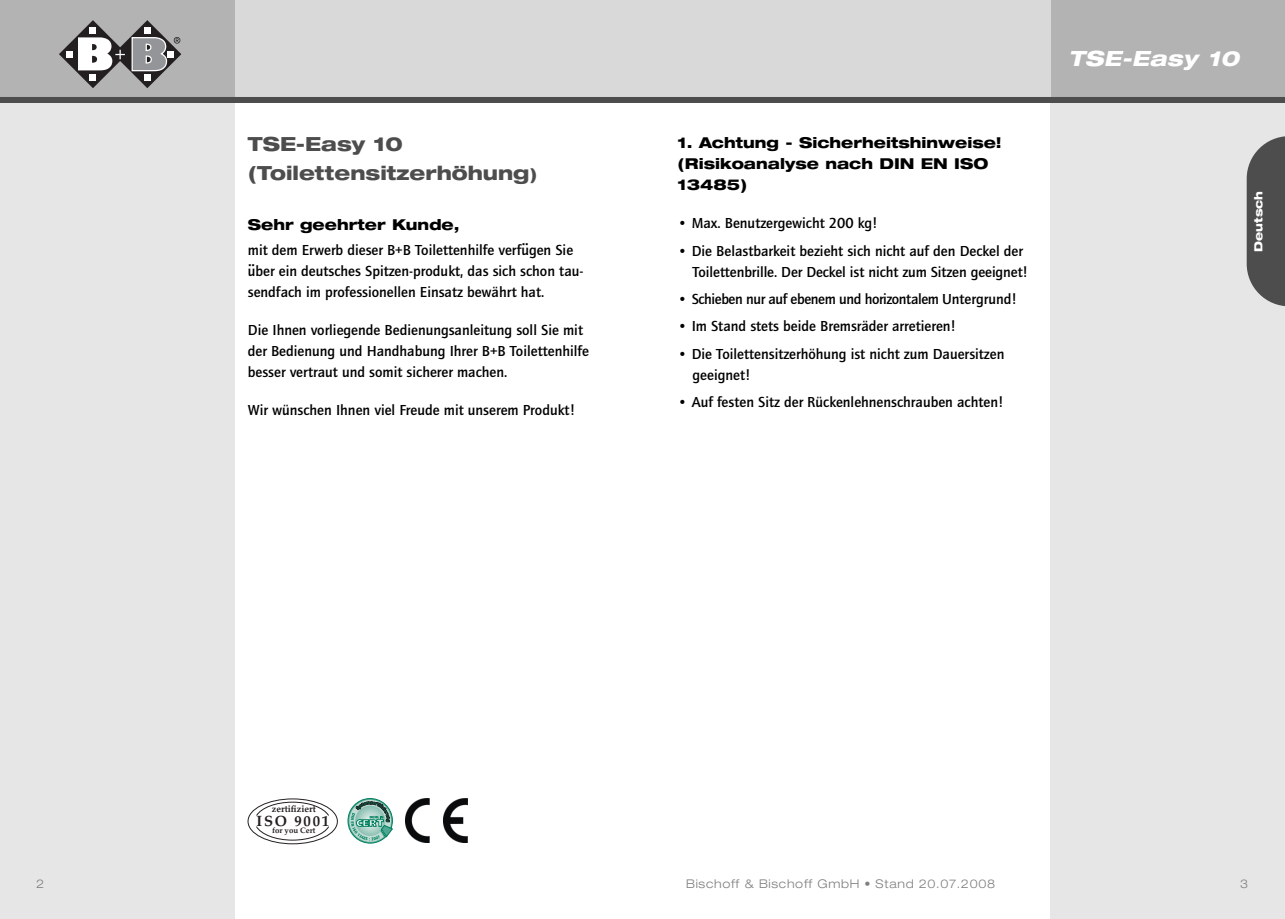
<style>
.page{position:relative;width:1285px;height:919px;background:#fff}
.page>*{position:absolute;margin:0;border:0;box-sizing:border-box;transform-origin:0 0}
.t1{font:italic 800 expanded 21px "Helvetica Neue";letter-spacing:.02em;color:#fff}
.t2{font:800 expanded 19.5px/28.5px "Helvetica Neue";color:#4d4d4d}
.t3{font:500 15px/21px "Quay Sans";color:#000}
.t4{font:800 expanded 15px/21px "Helvetica Neue";color:#000}
.t5{font:500 15px "Quay Sans";letter-spacing:-.025em;color:#000}
.t6{font:700 14.7px "Palatino Linotype";color:#231f20}
.t7{font:300 expanded 12px "Helvetica Neue";letter-spacing:.06em;color:#808080}
.t8{font:800 expanded 11.25px "Helvetica Neue";color:#fff}
.t9{font:700 9.3px "Palatino Linotype";color:#231f20}
.t10{font:700 7.8px "Palatino Linotype";color:#231f20}
.s1{font-size:16.5px}
.s2{font-family:"Hira Kaku Pro N W6";font-weight:400}
</style>
<div class="page">
<div style="left:1050px;top:100px;width:234px;height:818px;background:#e6e6e6"></div>
<div style="left:1050px;top:0;width:234px;height:100px;background:#b3b3b3"></div>
<div style="left:234px;top:0;width:816px;height:100px;background:#d9d9d9"></div>
<div style="left:0;top:0;width:234px;height:100px;background:#b3b3b3"></div>
<svg style="left:59px;top:20px;width:122px;height:68px"></svg>
<svg style="left:1246px;top:136px;width:38px;height:170px;background:#626262"></svg>
<div style="left:0;top:100px;width:234px;height:818px;background:#e6e6e6"></div>
<div style="left:0;top:97px;width:1284px;height:6px;background:#4d4d4d"></div>
<svg style="left:256px;top:826px;width:73px;height:14px"></svg>
<svg style="left:256px;top:801px;width:73px;height:14px"></svg>
<div style="left:248px;top:798px;width:89px;height:46px;border:1px solid #231f20;border-radius:50%"></div>
<img style="left:405px;top:798px;width:63px;height:44px">
<svg style="left:347px;top:798px;width:46px;height:46px"></svg>
<p class="t7" style="left:36px;top:879px;width:10px">2</p>
<h2 class="t2" style="left:248px;top:132px;width:291px">TSE-Easy 10 (Toilettensitzerhöhung<span class="s1">)</span></h2>
<p class="t4" style="left:248px;top:215px;width:213px">Sehr geehrter Kunde,</p>
<p class="t3" style="left:248px;top:239px;width:337px">mit dem Erwerb dieser B+B Toilettenhilfe verfu<span class="s2">̈</span>gen Sie u<span class="s2">̈</span>ber ein deutsches Spitzen-produkt, das sich schon tau&shy;sendfach im professionellen Einsatz bewährt hat.</p>
<p class="t3" style="left:248px;top:319px;width:342px">Die Ihnen vorliegende Bedienungsanleitung soll Sie mit der Bedienung und Handhabung Ihrer B+B Toilettenhilfe besser vertraut und somit sicherer machen.</p>
<p class="t3" style="left:248px;top:399px;width:329px">Wir wünschen Ihnen viel Freude mit unserem Produkt!</p>
<p class="t4" style="left:677px;top:133px;width:325px">1. Achtung - Sicherheitshinweise! (Risikoanalyse nach DIN EN ISO<br>13485)</p>
<p class="t3" style="left:677px;top:212px;width:201px">• Max. Benutzergewicht 200 kg!</p>
<p class="t3" style="left:692px;top:240px;width:337px;text-indent:-15px">• Die Belastbarkeit bezieht sich nicht auf den Deckel der<br>Toilettenbrille. Der Deckel ist nicht zum Sitzen geeignet!</p>
<p class="t5" style="left:677px;top:290px;width:341px">• Schieben nur auf ebenem und horizontalem Untergrund!</p>
<p class="t3" style="left:677px;top:316px;width:280px">• Im Stand stets beide Bremsräder arretieren!</p>
<p class="t3" style="left:692px;top:343px;width:313px;text-indent:-15px">• Die Toilettensitzerhöhung ist nicht zum Dauersitzen geeignet!</p>
<p class="t3" style="left:677px;top:391px;width:327px">• Auf festen Sitz der Rückenlehnenschrauben achten!</p>
<h1 class="t1" style="left:1068px;top:51px;width:172px">TSE-Easy 10</h1>
<p class="t8" style="left:1253px;top:252px;width:62px;rotate:-90deg">Deutsch</p>
<p class="t9" style="left:272px;top:802px;width:46px">zertifiziert</p>
<p class="t6" style="left:256px;top:810px;width:74px">ISO 9001</p>
<p class="t10" style="left:272px;top:825px;width:45px">for you Cert</p>
<p class="t7" style="left:686px;top:879px;width:310px">Bischoff &amp; Bischoff GmbH • Stand 20.07.2008</p>
<p class="t7" style="left:1239px;top:879px;width:10px">3</p>
</div>
